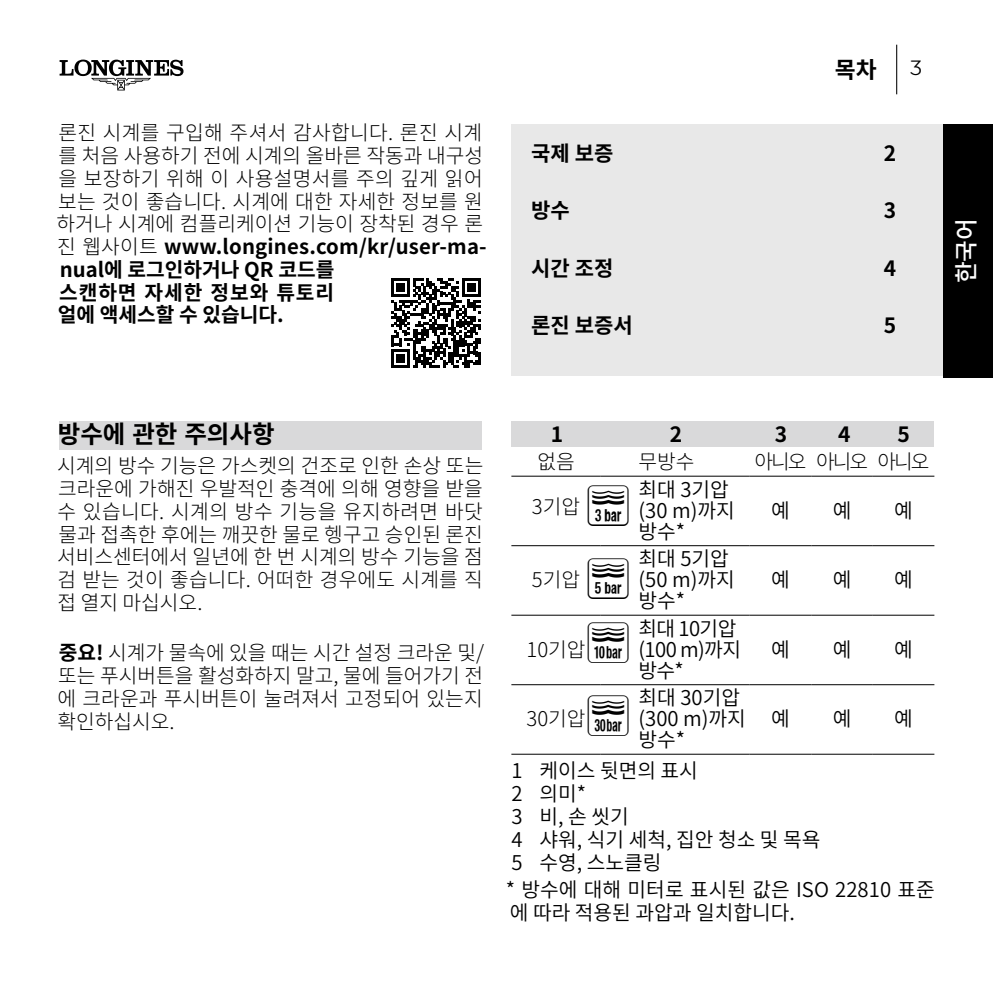
<style>
.page{position:relative;width:993px;height:993px;background:#fff}
.page>*{position:absolute;margin:0;border:0;box-sizing:border-box;transform-origin:0 0}
.t1{font:49px/72.8px "Longines pictos";color:#000}
.t2{font:700 24.5px "Source Han Sans KR";color:#000}
.t3{font:500 23.8px "Source Han Sans KR";color:#fff}
.t4{font:700 22.75px "Source Han Sans KR";color:#000}
.t5{font:700 21px "Source Han Sans KR";color:#000}
.t6{font:300 20.3px/22.8px "Source Han Sans KR";color:#000;text-align:justify}
.t7{font:20.3px/21px "Source Han Sans KR";color:#000}
.t8{font:20.3px/21px "Source Han Sans KR";letter-spacing:-.03em;color:#000}
.t9{font:300 20.3px "Source Han Sans KR";letter-spacing:-.1em;color:#000}
.t10{font:300 20.3px "Longines Sans Text";color:#000}
.s1{font-weight:700}
</style>
<div class="page">
<hr style="left:895px;top:45px;width:2px;height:49px;background:#000">
<svg style="left:60px;top:60px;width:123px;height:30px"></svg>
<div style="left:511px;top:124px;width:436px;height:252px;background:#e8e8e8"></div>
<div style="left:60px;top:421px;width:421px;height:28px;background:#d9d9da"></div>
<div style="left:943px;top:124px;width:49px;height:253px;background:#000"></div>
<div style="left:511px;top:421px;width:422px;height:25px;background:#d9d9da"></div>
<hr style="left:511px;top:475px;width:89px;height:1px;background:#000">
<hr style="left:600px;top:475px;width:149px;height:1px;background:#000">
<hr style="left:749px;top:475px;width:62px;height:1px;background:#000">
<hr style="left:811px;top:475px;width:61px;height:1px;background:#000">
<hr style="left:872px;top:475px;width:62px;height:1px;background:#000">
<hr style="left:511px;top:545px;width:89px;height:1px;background:#000">
<hr style="left:600px;top:545px;width:149px;height:1px;background:#000">
<hr style="left:749px;top:545px;width:62px;height:1px;background:#000">
<hr style="left:811px;top:545px;width:61px;height:1px;background:#000">
<hr style="left:872px;top:545px;width:62px;height:1px;background:#000">
<hr style="left:511px;top:614px;width:89px;height:1px;background:#000">
<hr style="left:600px;top:614px;width:149px;height:1px;background:#000">
<hr style="left:749px;top:614px;width:62px;height:1px;background:#000">
<hr style="left:811px;top:614px;width:61px;height:1px;background:#000">
<hr style="left:872px;top:614px;width:62px;height:1px;background:#000">
<hr style="left:511px;top:684px;width:89px;height:1px;background:#000">
<hr style="left:600px;top:684px;width:149px;height:1px;background:#000">
<hr style="left:749px;top:684px;width:62px;height:1px;background:#000">
<hr style="left:811px;top:684px;width:61px;height:1px;background:#000">
<hr style="left:872px;top:684px;width:62px;height:1px;background:#000">
<hr style="left:511px;top:753px;width:89px;height:1px;background:#000">
<hr style="left:600px;top:753px;width:149px;height:1px;background:#000">
<hr style="left:749px;top:753px;width:62px;height:1px;background:#000">
<hr style="left:811px;top:753px;width:61px;height:1px;background:#000">
<hr style="left:872px;top:753px;width:62px;height:1px;background:#000">
<svg style="left:391px;top:278px;width:89px;height:90px"></svg>
<p class="t6" style="left:56px;top:122px;width:431px;text-align:left">론진 시계를 구입해 주셔서 감사합니다. 론진 시계 를 처음 사용하기 전에 시계의 올바른 작동과 내구성 을 보장하기 위해 이 사용설명서를 주의 깊게 읽어 보는 것이 좋습니다. 시계에 대한 자세한 정보를 원 하거나 시계에 컴플리케이션 기능이 장착된 경우 론 진 웹사이트 <span class="s1">www.longines.com/kr/user-ma&shy;nual에 로그인하거나 QR 코드를<br>스캔하면 자세한 정보와 튜토리<br>얼에 액세스할 수 있습니다.</span></p>
<p class="t4" style="left:834px;top:57px;width:43px">목차</p>
<p class="t10" style="left:909px;top:51px;width:14px">3</p>
<p class="t5" style="left:531px;top:141px;width:84px">국제 보증</p>
<p class="t5" style="left:883px;top:141px;width:14px">2</p>
<p class="t5" style="left:531px;top:199px;width:40px">방수</p>
<p class="t5" style="left:883px;top:199px;width:14px">3</p>
<p class="t5" style="left:531px;top:256px;width:84px">시간 조정</p>
<p class="t5" style="left:883px;top:256px;width:14px">4</p>
<p class="t5" style="left:531px;top:313px;width:103px">론진 보증서</p>
<p class="t5" style="left:883px;top:313px;width:14px">5</p>
<p class="t3" style="left:952px;top:283px;width:67px;rotate:-90deg">한국어</p>
<p class="t2" style="left:58px;top:419px;width:218px">방수에 관한 주의사항</p>
<p class="t6" style="left:57px;top:454px;width:427px">시계의 방수 기능은 가스켓의 건조로 인한 손상 또는 크라운에 가해진 우발적인 충격에 의해 영향을 받을 수 있습니다. 시계의 방수 기능을 유지하려면 바닷 물과 접촉한 후에는 깨끗한 물로 헹구고 승인된 론진 서비스센터에서 일년에 한 번 시계의 방수 기능을 점 검 받는 것이 좋습니다. 어떠한 경우에도 시계를 직 접 열지 마십시오.</p>
<p class="t6" style="left:57px;top:641px;width:428px"><span class="s1">중요!</span> 시계가 물속에 있을 때는 시간 설정 크라운 및/ 또는 푸시버튼을 활성화하지 말고, 물에 들어가기 전 에 크라운과 푸시버튼이 눌려져서 고정되어 있는지 확인하십시오.</p>
<p class="t5" style="left:550px;top:422px;width:14px">1</p>
<p class="t5" style="left:669px;top:422px;width:14px">2</p>
<p class="t5" style="left:774px;top:422px;width:14px">3</p>
<p class="t5" style="left:837px;top:422px;width:14px">4</p>
<p class="t5" style="left:897px;top:422px;width:14px">5</p>
<p class="t6" style="left:537px;top:451px;width:39px">없음</p>
<p class="t6" style="left:638px;top:451px;width:58px">무방수</p>
<p class="t9" style="left:754px;top:450px;width:176px">아니오 아니오 아니오</p>
<p class="t6" style="left:531px;top:495px;width:50px">3기압</p>
<p class="t7" style="left:638px;top:479px;width:98px">최대 3기압 (30 m)까지 방수*</p>
<h1 class="t1" style="left:587px;top:472px;width:42px">3<br>5</h1>
<h1 class="t1" style="left:587px;top:610px;width:42px">+ *</h1>
<p class="t7" style="left:770px;top:500px;width:20px">예</p>
<p class="t7" style="left:832px;top:500px;width:20px">예</p>
<p class="t7" style="left:893px;top:500px;width:20px">예</p>
<p class="t7" style="left:638px;top:548px;width:98px">최대 5기압 (50 m)까지 방수*</p>
<p class="t7" style="left:770px;top:569px;width:20px">예</p>
<p class="t7" style="left:832px;top:569px;width:20px">예</p>
<p class="t7" style="left:893px;top:569px;width:20px">예</p>
<p class="t6" style="left:531px;top:568px;width:50px">5기압</p>
<p class="t8" style="left:638px;top:618px;width:104px">최대 10기압 (100 m)까지 방수*</p>
<p class="t7" style="left:770px;top:639px;width:20px">예</p>
<p class="t7" style="left:832px;top:639px;width:20px">예</p>
<p class="t7" style="left:893px;top:639px;width:20px">예</p>
<p class="t6" style="left:526px;top:638px;width:61px">10기압</p>
<p class="t7" style="left:638px;top:687px;width:109px">최대 30기압 (300 m)까지 방수*</p>
<p class="t7" style="left:770px;top:708px;width:20px">예</p>
<p class="t7" style="left:832px;top:708px;width:20px">예</p>
<p class="t7" style="left:893px;top:708px;width:20px">예</p>
<p class="t7" style="left:511px;top:759px;width:310px;line-height:22.8px">1 케이스 뒷면의 표시<br>2 의미*<br>3 비, 손 씻기<br>4 샤워, 식기 세척, 집안 청소 및 목욕<br>5 수영, 스노클링</p>
<p class="t6" style="left:526px;top:707px;width:61px">30기압</p>
<p class="t7" style="left:505px;top:878px;width:430px;line-height:22.8px">* 방수에 대해 미터로 표시된 값은 ISO 22810 표준 에 따라 적용된 과압과 일치합니다.</p>
</div>
